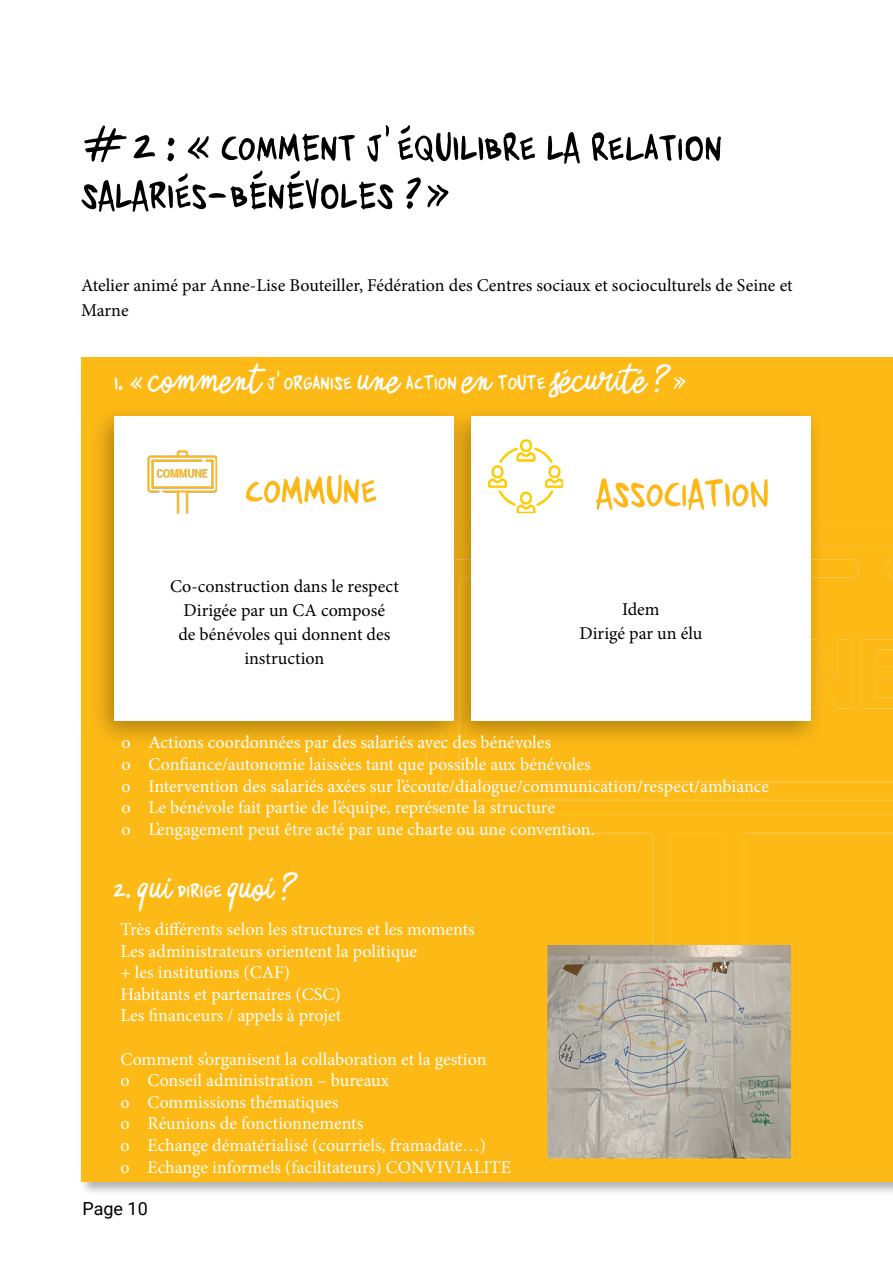
<style>
.page{position:relative;width:893px;height:1263px;background:#fff}
.page>*{position:absolute;margin:0;border:0;box-sizing:border-box;transform-origin:0 0}
.t1{font:55.5px "Zerocalcare Blockletter";color:#000}
.t2{font:55.5px "Zerocalcare Blockletter";letter-spacing:.01em;color:#fdb717}
.t3{font:55.5px "Zerocalcare Double Trouble";color:#fdb717}
.t4{font:30px "Zerocalcare Double Trouble";color:#fff}
.t5{font:18px/21.6px "Minion Pro";color:#fff}
.t6{font:18px/24px "Minion Pro";color:#000;text-align:center}
.t7{font:18px "Roboto";color:#000}
</style>
<div class="page">
<div style="left:79px;top:356px;width:814px;height:841px;background:#000;opacity:.3"></div>
<div style="left:81px;top:357px;width:812px;height:825px;background:#fdb916"></div>
<img style="left:408px;top:544px;width:485px;height:515px">
<div style="left:89px;top:403px;width:380px;height:345px;background:#000;opacity:.3"></div>
<div style="left:114px;top:416px;width:340px;height:305px;background:#fff"></div>
<div style="left:446px;top:403px;width:380px;height:345px;background:#000;opacity:.3"></div>
<div style="left:471px;top:416px;width:340px;height:305px;background:#fff"></div>
<img style="left:548px;top:945px;width:243px;height:213px">
<img style="left:488px;top:439px;width:75px;height:74px">
<img style="left:147px;top:450px;width:70px;height:64px">
<h1 class="t1" style="left:81px;top:109px;width:178px"># 2 : « Comment</h1>
<h1 class="t1" style="left:366px;top:109px;width:85px">j’équilibre</h1>
<h1 class="t1" style="left:546px;top:109px;width:62px">la relat</h1>
<h1 class="t1" style="left:677px;top:109px;width:26px">ion</h1>
<h1 class="t1" style="left:81px;top:157px;width:17px">salarié</h1>
<h1 class="t1" style="left:191px;top:157px;width:59px">s-bénévoles</h1>
<h1 class="t1" style="left:405px;top:157px;width:47px">? »</h1>
<p class="t6" style="left:81px;top:272px;width:713px;line-height:25.5px;text-align:left">Atelier animé par Anne-Lise Bouteiller, Fédération des Centres sociaux et socioculturels de Seine et<br>Marne</p>
<h2 class="t4" style="left:114px;top:363px;width:574px">1. « Comment j’organi se uneaction en toute sécurité ? »</h2>
<h1 class="t3" style="left:245px;top:452px;width:115px">Commune</h1>
<h1 class="t2" style="left:596px;top:456px;width:109px">Association</h1>
<p class="t6" style="left:170px;top:574px;width:230px">Co-construction dans le respect<br>Dirigée par un CA composé<br>de bénévoles qui donnent des instruction</p>
<p class="t6" style="left:580px;top:597px;width:124px">Idem<br>Dirigé par un élu</p>
<p class="t5" style="left:122px;top:732px;width:649px">o Actions coordonnées par des salariés avec des bénévoles<br>o Confiance/autonomie laissées tant que possible aux bénévoles<br>o Intervention des salariés axées sur l’écoute/dialogue/communication/respect/ambiance o Le bénévole fait partie de l’équipe, représente la structure<br>o L’engagement peut être acté par une charte ou une convention.</p>
<h2 class="t4" style="left:114px;top:870px;width:183px">2. Qui dirige quoi ?</h2>
<p class="t5" style="left:120px;top:918px;width:356px">Très différents selon les structures et les moments Les administrateurs orientent la politique<br>+ les institutions (CAF)<br>Habitants et partenaires (CSC)<br>Les financeurs / appels à projet</p>
<p class="t5" style="left:120px;top:1048px;width:392px">Comment s’organisent la collaboration et la gestion<br>o Conseil administration – bureaux<br>o Commissions thématiques<br>o Réunions de fonctionnements<br>o Echange dématérialisé (courriels, framadate…)<br>o Echange informels (facilitateurs) CONVIVIALITE</p>
<p class="t7" style="left:82px;top:1196px;width:67px">Page 10</p>
</div>
